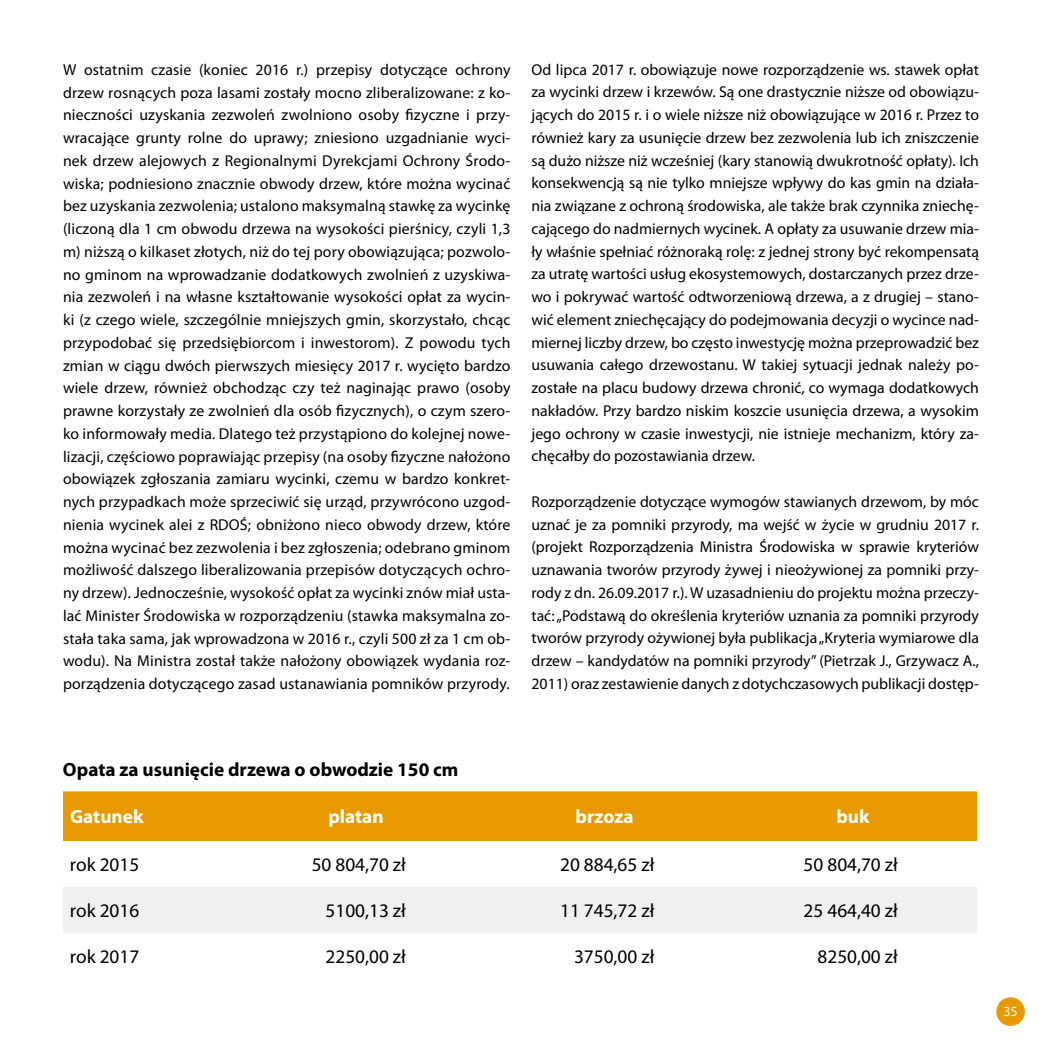
<style>
.page{position:relative;width:1042px;height:1042px;background:#fff}
.page>*{position:absolute;margin:0;border:0;box-sizing:border-box;transform-origin:0 0}
.t1{font:19.25px "Myriad Pro";color:#000}
.t2{font:700 19.25px "Myriad Pro";color:#000}
.t3{font:700 19.25px "Myriad Pro";color:#fff}
.t4{font:15.75px/22.8px "Myriad Pro";color:#000;text-align:justify}
.t5{font:14px "Myriad Pro";color:#fff}
</style>
<div class="page">
<div style="left:996px;top:997px;width:29px;height:29px;background:#e99900;border-radius:50%"></div>
<div style="left:63px;top:791px;width:914px;height:50px;background:#e99900"></div>
<div style="left:63px;top:887px;width:914px;height:46px;background:#f0f0f1"></div>
<p class="t4" style="left:63px;top:58px;width:449px">W ostatnim czasie (koniec 2016 r.) przepisy dotyczące ochrony drzew rosnących poza lasami zostały mocno zliberalizowane: z ko&shy;nieczności uzyskania zezwoleń zwolniono osoby fizyczne i przy&shy;wracające grunty rolne do uprawy; zniesiono uzgadnianie wyci&shy;nek drzew alejowych z Regionalnymi Dyrekcjami Ochrony Środo&shy;wiska; podniesiono znacznie obwody drzew, które można wycinać bez uzyskania zezwolenia; ustalono maksymalną stawkę za wycinkę (liczoną dla 1 cm obwodu drzewa na wysokości pierśnicy, czyli 1,3 m) niższą o kilkaset złotych, niż do tej pory obowiązująca; pozwolo&shy;no gminom na wprowadzanie dodatkowych zwolnień z uzyskiwa&shy;nia zezwoleń i na własne kształtowanie wysokości opłat za wycin&shy;ki (z czego wiele, szczególnie mniejszych gmin, skorzystało, chcąc przypodobać się przedsiębiorcom i inwestorom). Z powodu tych zmian w ciągu dwóch pierwszych miesięcy 2017 r. wycięto bardzo wiele drzew, również obchodząc czy też naginając prawo (osoby prawne korzystały ze zwolnień dla osób fizycznych), o czym szero&shy;ko informowały media. Dlatego też przystąpiono do kolejnej nowe&shy;lizacji, częściowo poprawiając przepisy (na osoby fizyczne nałożono obowiązek zgłoszania zamiaru wycinki, czemu w bardzo konkret&shy;nych przypadkach może sprzeciwić się urząd, przywrócono uzgod&shy;nienia wycinek alei z RDOŚ; obniżono nieco obwody drzew, które można wycinać bez zezwolenia i bez zgłoszenia; odebrano gminom możliwość dalszego liberalizowania przepisów dotyczących ochro&shy;ny drzew). Jednocześnie, wysokość opłat za wycinki znów miał usta&shy;lać Minister Środowiska w rozporządzeniu (stawka maksymalna zo&shy;stała taka sama, jak wprowadzona w 2016 r., czyli 500 zł za 1 cm ob&shy;wodu). Na Ministra został także nałożony obowiązek wydania roz&shy;porządzenia dotyczącego zasad ustanawiania pomników przyrody.</p>
<p class="t4" style="left:531px;top:58px;width:449px">Od lipca 2017 r. obowiązuje nowe rozporządzenie ws. stawek opłat za wycinki drzew i krzewów. Są one drastycznie niższe od obowiązu&shy;jących do 2015 r. i o wiele niższe niż obowiązujące w 2016 r. Przez to również kary za usunięcie drzew bez zezwolenia lub ich zniszczenie są dużo niższe niż wcześniej (kary stanowią dwukrotność opłaty). Ich konsekwencją są nie tylko mniejsze wpływy do kas gmin na działa&shy;nia związane z ochroną środowiska, ale także brak czynnika zniechę&shy;cającego do nadmiernych wycinek. A opłaty za usuwanie drzew mia&shy;ły właśnie spełniać różnoraką rolę: z jednej strony być rekompensatą za utratę wartości usług ekosystemowych, dostarczanych przez drze&shy;wo i pokrywać wartość odtworzeniową drzewa, a z drugiej – stano&shy;wić element zniechęcający do podejmowania decyzji o wycince nad&shy;miernej liczby drzew, bo często inwestycję można przeprowadzić bez usuwania całego drzewostanu. W takiej sytuacji jednak należy po&shy;zostałe na placu budowy drzewa chronić, co wymaga dodatkowych nakładów. Przy bardzo niskim koszcie usunięcia drzewa, a wysokim jego ochrony w czasie inwestycji, nie istnieje mechanizm, który za&shy;chęcałby do pozostawiania drzew.</p>
<p class="t4" style="left:531px;top:490px;width:449px">Rozporządzenie dotyczące wymogów stawianych drzewom, by móc uznać je za pomniki przyrody, ma wejść w życie w grudniu 2017 r. (projekt Rozporządzenia Ministra Środowiska w sprawie kryteriów uznawania tworów przyrody żywej i nieożywionej za pomniki przy&shy;rody z dn. 26.09.2017 r.). W uzasadnieniu do projektu można przeczy&shy;tać: „Podstawą do określenia kryteriów uznania za pomniki przyrody tworów przyrody ożywionej była publikacja „Kryteria wymiarowe dla drzew – kandydatów na pomniki przyrody” (Pietrzak J., Grzywacz A., 2011) oraz zestawienie danych z dotychczasowych publikacji dostęp-</p>
<p class="t2" style="left:63px;top:759px;width:397px">Opata za usunięcie drzewa o obwodzie 150 cm</p>
<p class="t3" style="left:70px;top:806px;width:75px">Gatunek</p>
<p class="t3" style="left:328px;top:806px;width:57px">platan</p>
<p class="t3" style="left:575px;top:806px;width:59px">brzoza</p>
<p class="t3" style="left:836px;top:806px;width:35px">buk</p>
<p class="t1" style="left:70px;top:854px;width:71px">rok 2015</p>
<p class="t1" style="left:312px;top:854px;width:96px">50 804,70 zł</p>
<p class="t1" style="left:560px;top:854px;width:96px">20 884,65 zł</p>
<p class="t1" style="left:803px;top:854px;width:96px">50 804,70 zł</p>
<p class="t1" style="left:70px;top:900px;width:71px">rok 2016</p>
<p class="t1" style="left:326px;top:900px;width:82px">5100,13 zł</p>
<p class="t1" style="left:560px;top:900px;width:96px">11 745,72 zł</p>
<p class="t1" style="left:803px;top:900px;width:96px">25 464,40 zł</p>
<p class="t1" style="left:70px;top:946px;width:71px">rok 2017</p>
<p class="t1" style="left:326px;top:946px;width:82px">2250,00 zł</p>
<p class="t1" style="left:574px;top:946px;width:82px">3750,00 zł</p>
<p class="t1" style="left:817px;top:946px;width:82px">8250,00 zł</p>
<p class="t5" style="left:1003px;top:1004px;width:16px">35</p>
</div>
